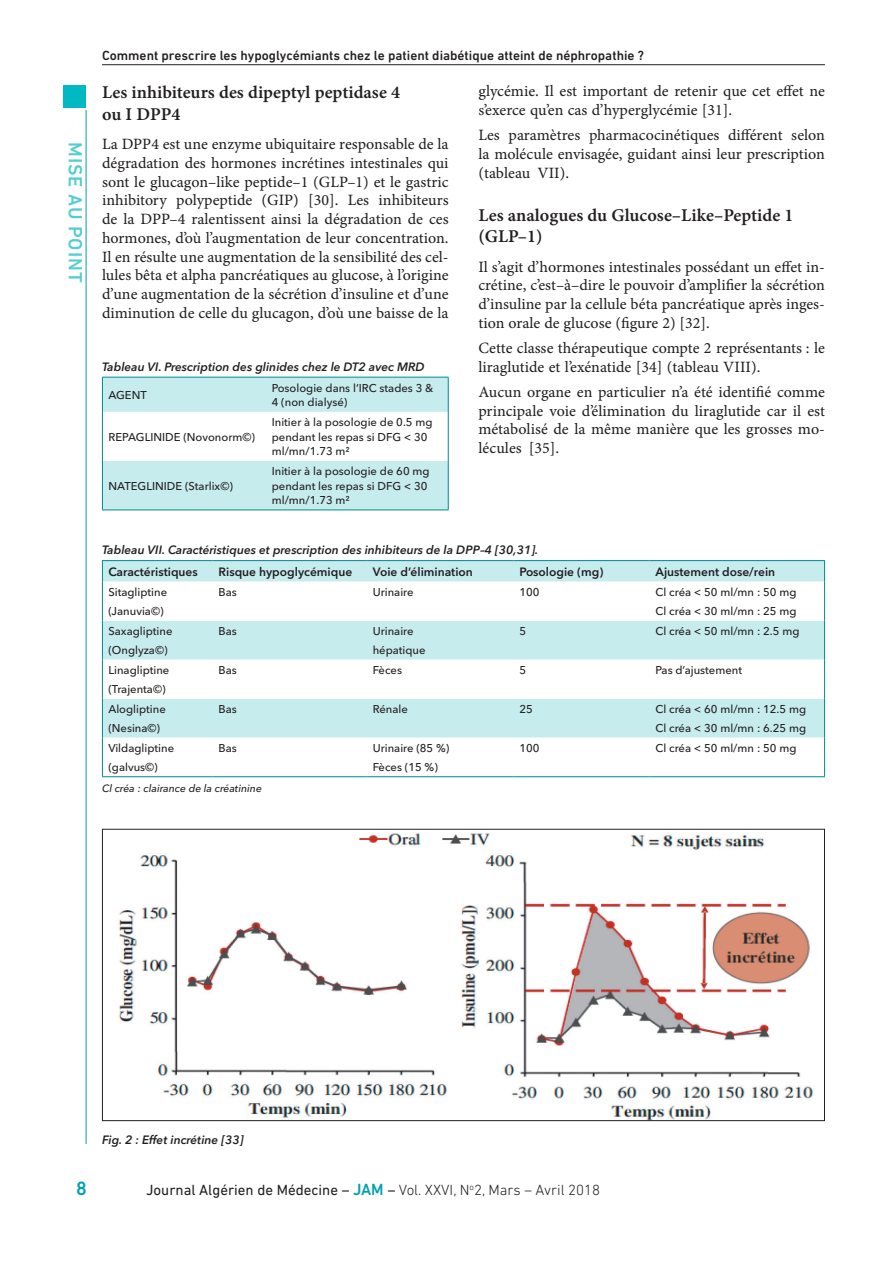
<style>
.page{position:relative;width:893px;height:1263px;background:#fff}
.page>*{position:absolute;margin:0;border:0;box-sizing:border-box;transform-origin:0 0}
.t1{font:500 19.5px "DIN Next LT Pro";letter-spacing:.05em;color:#53cdd3}
.t2{font:500 19.5px "DIN Next LT Pro";color:#00a0af}
.t3{font:18px/21.6px "Minion Pro Semibold Capt";color:#231f20}
.t4{font:15.75px/18.8px "Minion Pro Capt";color:#231f20;text-align:justify}
.t5{font:15px "DIN Next LT Pro";color:#231f20}
.t6{font:500 13.5px "DIN Next LT Pro";color:#231f20}
.t7{font:italic 600 12px "Avenir Next LT Pro";color:#231f20}
.t8{font:600 12px "Avenir Next LT Pro";color:#231f20}
.t9{font:500 11.25px/18.5px "Avenir Next LT Pro";color:#231f20}
.t10{font:italic 500 10.5px "Avenir Next LT Pro";color:#231f20}
.s1{font-weight:500;font-size:16.5px;color:#00a0af}
.s2{font-weight:300}
</style>
<div class="page">
<hr style="left:86px;top:110px;width:1px;height:1034px;background:#00a0af">
<div style="left:63px;top:85px;width:23px;height:23px;background:#00b9c3"></div>
<hr style="left:102px;top:64px;width:723px;height:1px;background:#231f20">
<img style="left:118px;top:833px;width:695px;height:286px">
<svg style="left:103px;top:561px;width:721px;height:21px;background:#c7ebed"></svg>
<svg style="left:103px;top:621px;width:721px;height:117px;fill:#c7ecee"></svg>
<hr style="left:102px;top:560px;width:111px;height:1px;background:#008996">
<svg style="left:102px;top:561px;width:1px;height:21px"></svg>
<hr style="left:213px;top:560px;width:154px;height:1px;background:#008996">
<hr style="left:367px;top:560px;width:146px;height:1px;background:#008996">
<hr style="left:513px;top:560px;width:136px;height:1px;background:#008996">
<hr style="left:649px;top:560px;width:176px;height:1px;background:#008996">
<svg style="left:824px;top:561px;width:1px;height:21px"></svg>
<hr style="left:102px;top:582px;width:1px;height:39px;background:#008996">
<hr style="left:824px;top:582px;width:1px;height:39px;background:#008996">
<hr style="left:102px;top:621px;width:1px;height:39px;background:#008996">
<hr style="left:824px;top:621px;width:1px;height:39px;background:#008996">
<hr style="left:102px;top:660px;width:1px;height:39px;background:#008996">
<hr style="left:824px;top:660px;width:1px;height:39px;background:#008996">
<hr style="left:102px;top:699px;width:1px;height:39px;background:#008996">
<hr style="left:824px;top:699px;width:1px;height:39px;background:#008996">
<hr style="left:102px;top:738px;width:1px;height:38px;background:#008996">
<hr style="left:824px;top:738px;width:1px;height:38px;background:#008996">
<hr style="left:102px;top:776px;width:111px;height:1px;background:#008996">
<hr style="left:213px;top:776px;width:154px;height:1px;background:#008996">
<hr style="left:367px;top:776px;width:146px;height:1px;background:#008996">
<hr style="left:513px;top:776px;width:136px;height:1px;background:#008996">
<hr style="left:649px;top:776px;width:176px;height:1px;background:#008996">
<div style="left:103px;top:378px;width:345px;height:131px;background:#c7ecee"></div>
<svg style="left:103px;top:412px;width:345px;height:49px"></svg>
<hr style="left:102px;top:377px;width:164px;height:1px;background:#008996">
<hr style="left:102px;top:377px;width:1px;height:35px;background:#008996">
<hr style="left:266px;top:377px;width:183px;height:1px;background:#008996">
<hr style="left:448px;top:377px;width:1px;height:35px;background:#008996">
<hr style="left:102px;top:412px;width:1px;height:49px;background:#008996">
<hr style="left:448px;top:412px;width:1px;height:49px;background:#008996">
<hr style="left:102px;top:461px;width:1px;height:48px;background:#008996">
<hr style="left:448px;top:461px;width:1px;height:48px;background:#008996">
<hr style="left:102px;top:509px;width:164px;height:1px;background:#008996">
<hr style="left:266px;top:509px;width:183px;height:1px;background:#008996">
<p class="t1" style="left:87px;top:142px;width:142px;rotate:90deg">MISE AU POINT</p>
<p class="t6" style="left:102px;top:48px;width:544px">Comment prescrire les hypoglycémiants chez le patient diabétique atteint de néphropathie ?</p>
<p class="t3" style="left:102px;top:81px;width:300px">Les inhibiteurs des dipeptyl peptidase 4 ou I DPP4</p>
<p class="t4" style="left:102px;top:135px;width:348px">La DPP4 est une enzyme ubiquitaire responsable de la dégradation des hormones incrétines intestinales qui sont le glucagon–like peptide–1 (GLP–1) et le gastric inhibitory polypeptide (GIP) [30]. Les inhibiteurs de la DPP–4 ralentissent ainsi la dégradation de ces hormones, d’où l’augmentation de leur concentration.<br>Il en résulte une augmentation de la sensibilité des cel&shy;lules bêta et alpha pancréatiques au glucose, à l’origine d’une augmentation de la sécrétion d’insuline et d’une diminution de celle du glucagon, d’où une baisse de la</p>
<p class="t7" style="left:102px;top:359px;width:324px">Tableau VI. Prescription des glinides chez le DT2 avec MRD</p>
<p class="t9" style="left:108px;top:386px;width:40px">AGENT</p>
<p class="t9" style="left:272px;top:381px;width:163px;line-height:14.2px">Posologie dans l’IRC stades 3 &amp;<br>4 (non dialysé)</p>
<p class="t9" style="left:108px;top:427px;width:148px">REPAGLINIDE (Novonorm©)</p>
<p class="t9" style="left:272px;top:415px;width:162px;line-height:14.2px">Initier à la posologie de 0.5 mg pendant les repas si DFG &lt; 30 ml/mn/1.73 m²</p>
<p class="t9" style="left:108px;top:476px;width:126px">NATEGLINIDE (Starlix©)</p>
<p class="t9" style="left:272px;top:464px;width:159px;line-height:14.2px">Initier à la posologie de 60 mg pendant les repas si DFG &lt; 30 ml/mn/1.73 m²</p>
<p class="t4" style="left:478px;top:82px;width:348px">glycémie. Il est important de retenir que cet effet ne s’exerce qu’en cas d’hyperglycémie [31].</p>
<p class="t4" style="left:478px;top:126px;width:348px">Les paramètres pharmacocinétiques différent selon la molécule envisagée, guidant ainsi leur prescription (tableau VII).</p>
<p class="t3" style="left:478px;top:204px;width:317px">Les analogues du Glucose–Like–Peptide 1 (GLP–1)</p>
<p class="t4" style="left:478px;top:257px;width:348px">Il s’agit d’hormones intestinales possédant un effet in&shy;crétine, c’est–à–dire le pouvoir d’amplifier la sécrétion d’insuline par la cellule béta pancréatique après inges&shy;tion orale de glucose (figure 2) [32].</p>
<p class="t4" style="left:478px;top:339px;width:348px">Cette classe thérapeutique compte 2 représentants : le liraglutide et l’exénatide [34] (tableau VIII).</p>
<p class="t4" style="left:478px;top:383px;width:348px">Aucun organe en particulier n’a été identifié comme principale voie d’élimination du liraglutide car il est métabolisé de la même manière que les grosses mo&shy;lécules [35].</p>
<p class="t7" style="left:102px;top:543px;width:438px">Tableau VII. Caractéristiques et prescription des inhibiteurs de la DPP–4 [30,31].</p>
<p class="t8" style="left:108px;top:564px;width:91px">Caractéristiques</p>
<p class="t8" style="left:219px;top:564px;width:135px">Risque hypoglycémique</p>
<p class="t8" style="left:373px;top:564px;width:102px">Voie d’élimination</p>
<p class="t8" style="left:519px;top:564px;width:85px">Posologie (mg)</p>
<p class="t8" style="left:655px;top:564px;width:121px">Ajustement dose/rein</p>
<p class="t9" style="left:108px;top:583px;width:60px">Sitagliptine (Januvia©)</p>
<p class="t9" style="left:219px;top:583px;width:20px">Bas</p>
<p class="t9" style="left:373px;top:583px;width:42px">Urinaire</p>
<p class="t9" style="left:519px;top:583px;width:22px">100</p>
<p class="t9" style="left:655px;top:583px;width:143px">Cl créa &lt; 50 ml/mn : 50 mg<br>Cl créa &lt; 30 ml/mn : 25 mg</p>
<p class="t9" style="left:108px;top:622px;width:66px">Saxagliptine (Onglyza©)</p>
<p class="t9" style="left:219px;top:622px;width:20px">Bas</p>
<p class="t9" style="left:373px;top:622px;width:54px">Urinaire hépatique</p>
<p class="t9" style="left:519px;top:622px;width:8px">5</p>
<p class="t9" style="left:655px;top:622px;width:145px">Cl créa &lt; 50 ml/mn : 2.5 mg</p>
<p class="t9" style="left:108px;top:661px;width:62px">Linagliptine (Trajenta©)</p>
<p class="t9" style="left:219px;top:661px;width:20px">Bas</p>
<p class="t9" style="left:373px;top:661px;width:31px">Fèces</p>
<p class="t9" style="left:519px;top:661px;width:8px">5</p>
<p class="t9" style="left:655px;top:661px;width:88px">Pas d’ajustement</p>
<p class="t9" style="left:108px;top:700px;width:59px">Alogliptine (Nesina©)</p>
<p class="t9" style="left:219px;top:700px;width:20px">Bas</p>
<p class="t9" style="left:373px;top:700px;width:37px">Rénale</p>
<p class="t9" style="left:519px;top:700px;width:15px">25</p>
<p class="t9" style="left:655px;top:700px;width:152px">Cl créa &lt; 60 ml/mn : 12.5 mg<br>Cl créa &lt; 30 ml/mn : 6.25 mg</p>
<p class="t9" style="left:108px;top:739px;width:67px">Vildagliptine (galvus©)</p>
<p class="t9" style="left:219px;top:739px;width:20px">Bas</p>
<p class="t9" style="left:373px;top:739px;width:78px">Urinaire (85 %)<br>Fèces (15 %)</p>
<p class="t9" style="left:519px;top:739px;width:22px">100</p>
<p class="t9" style="left:655px;top:739px;width:143px">Cl créa &lt; 50 ml/mn : 50 mg</p>
<p class="t10" style="left:102px;top:782px;width:161px">Cl créa : clairance de la créatinine</p>
<p class="t2" style="left:76px;top:1177px;width:12px">8</p>
<p class="t7" style="left:102px;top:1132px;width:143px">Fig. 2 : Effet incrétine [33]</p>
<p class="t5" style="left:146px;top:1181px;width:456px">Journal Algérien de Médecine – <span class="s1">JAM</span> – <span class="s2">Vol. XXVI, N</span><sup>o</sup><span class="s2">2, Mars – Avril 2018</span></p>
</div>
